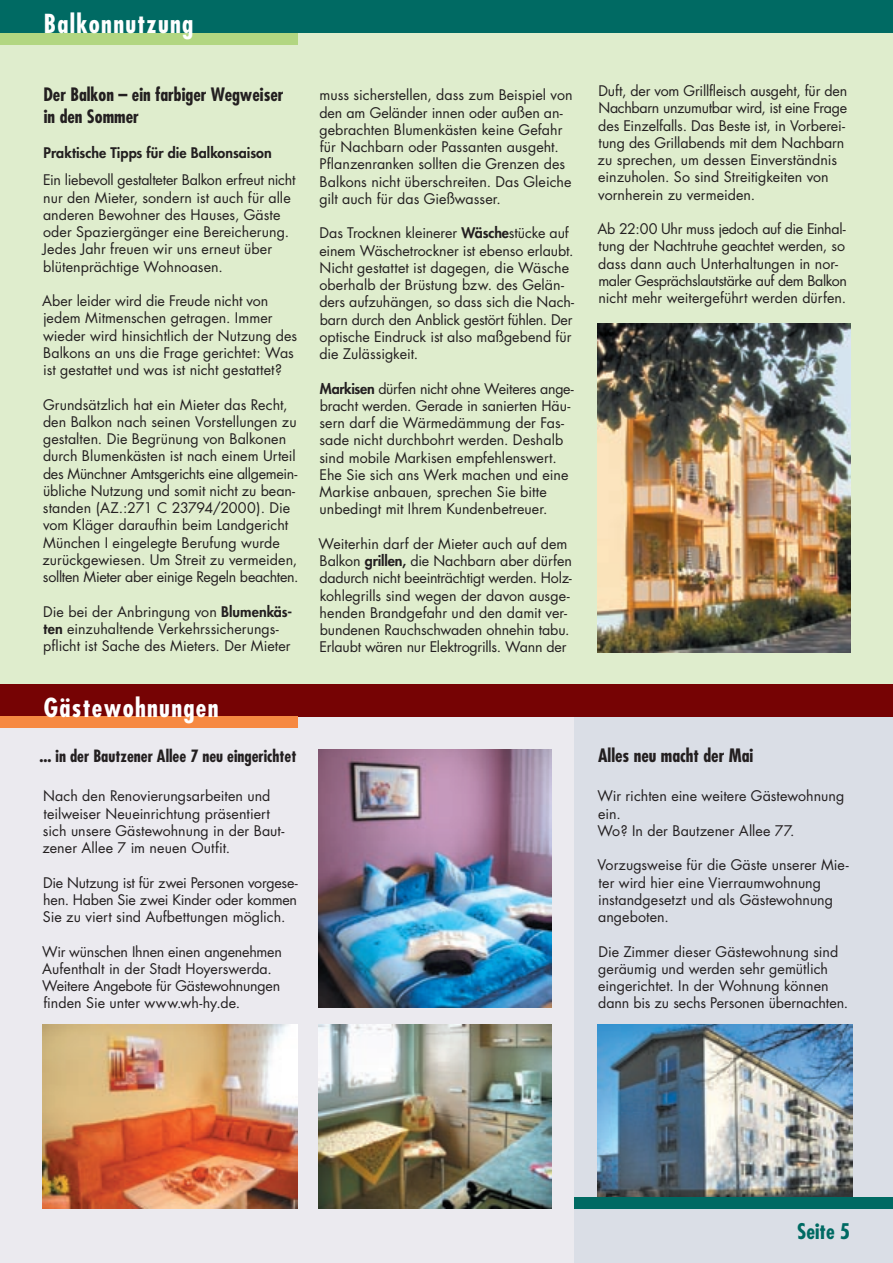
<style>
.page{position:relative;width:893px;height:1263px;background:#fff}
.page>*{position:absolute;margin:0;border:0;box-sizing:border-box;transform-origin:0 0}
.Themen{font:700 condensed 25.5px "Futura";letter-spacing:.05em;color:#fff}
.Überschrift_1{font:700 condensed 21px "Futura";color:#006a63}
.Unterüberschrift{font:700 condensed 18px/21.6px "Futura";color:#231f20}
.Mengentexte{font:700 condensed 18px "Futura";color:#231f20}
.Unterüberschrift-2{font:700 condensed 16.5px "Futura";color:#231f20}
.Mengentexte-2{font:14.25px/17.2px "Futura";color:#231f20}
.Mengentexte-3{font:800 14.25px "Futura";color:#231f20}
.s1{font-weight:800}
</style>
<div class="page">
<div style="left:0;top:0;width:893px;height:696px;background:#dfedcd"></div>
<div style="left:563px;top:696px;width:330px;height:567px;background:#dadee6"></div>
<img style="left:598px;top:1025px;width:255px;height:172px">
<div style="left:0;top:696px;width:573px;height:567px;background:#ebeaef"></div>
<div style="left:0;top:0;width:893px;height:33px;background:#006a63"></div>
<div style="left:0;top:33px;width:298px;height:12px;background:#b2d681"></div>
<div style="left:574px;top:1197px;width:319px;height:12px;background:#006a63"></div>
<div style="left:0;top:684px;width:893px;height:32px;background:#760304"></div>
<div style="left:0;top:716px;width:298px;height:12px;background:#f68942"></div>
<img style="left:43px;top:1025px;width:255px;height:184px">
<img style="left:319px;top:1025px;width:233px;height:184px">
<img style="left:319px;top:749px;width:233px;height:259px">
<img style="left:598px;top:324px;width:252px;height:328px">
<p class="Themen" style="left:44px;top:8px;width:151px">Balkonnutzung</p>
<p class="Unterüberschrift" style="left:43px;top:84px;width:242px">Der Balkon – ein farbiger Wegweiser in den Sommer</p>
<p class="Mengentexte-3" style="left:44px;top:143px;width:230px">Praktische Tipps für die Balkonsaison</p>
<p class="Mengentexte-2" style="left:43px;top:172px;width:254px">Ein liebevoll gestalteter Balkon erfreut nicht nur den Mieter, sondern ist auch für alle anderen Bewohner des Hauses, Gäste oder Spaziergänger eine Bereicherung.<br>Jedes Jahr freuen wir uns erneut über blütenprächtige Wohnoasen.</p>
<p class="Mengentexte-2" style="left:42px;top:292px;width:256px">Aber leider wird die Freude nicht von jedem Mitmenschen getragen. Immer wieder wird hinsichtlich der Nutzung des Balkons an uns die Frage gerichtet: Was ist gestattet und was ist nicht gestattet?</p>
<p class="Mengentexte-2" style="left:42px;top:396px;width:257px">Grundsätzlich hat ein Mieter das Recht, den Balkon nach seinen Vorstellungen zu gestalten. Die Begrünung von Balkonen durch Blumenkästen ist nach einem Urteil des Münchner Amtsgerichts eine allgemein&shy;übliche Nutzung und somit nicht zu bean&shy;standen (AZ.:271 C 23794/2000). Die vom Kläger daraufhin beim Landgericht München I eingelegte Berufung wurde zurückgewiesen. Um Streit zu vermeiden, sollten Mieter aber einige Regeln beachten.</p>
<p class="Mengentexte-2" style="left:43px;top:603px;width:250px">Die bei der Anbringung von <span class="s1">Blumenkäs&shy;ten</span> einzuhaltende Verkehrssicherungs&shy;pflicht ist Sache des Mieters. Der Mieter</p>
<p class="Themen" style="left:44px;top:691px;width:176px">Gästewohnungen</p>
<p class="Unterüberschrift-2" style="left:39px;top:745px;width:258px">... in der Bautzener Allee 7 neu eingerichtet</p>
<p class="Mengentexte-2" style="left:42px;top:788px;width:243px">Nach den Renovierungsarbeiten und teilweiser Neueinrichtung präsentiert sich unsere Gästewohnung in der Baut&shy;zener Allee 7 im neuen Outfit.</p>
<p class="Mengentexte-2" style="left:43px;top:874px;width:256px;text-align:justify">Die Nutzung ist für zwei Personen vorgese&shy;hen. Haben Sie zwei Kinder oder kommen Sie zu viert sind Aufbettungen möglich.</p>
<p class="Mengentexte-2" style="left:42px;top:943px;width:241px">Wir wünschen Ihnen einen angenehmen<br>Aufenthalt in der Stadt Hoyerswerda.</p>
<p class="Mengentexte-2" style="left:42px;top:977px;width:239px">Weitere Angebote für Gästewohnungen finden Sie unter www.wh-hy.de.</p>
<p class="Mengentexte-2" style="left:319px;top:87px;width:255px">muss sicherstellen, dass zum Beispiel von den am Geländer innen oder außen an&shy;gebrachten Blumenkästen keine Gefahr für Nachbarn oder Passanten ausgeht.<br>Pflanzenranken sollten die Grenzen des Balkons nicht überschreiten. Das Gleiche gilt auch für das Gießwasser.</p>
<p class="Mengentexte-2" style="left:319px;top:225px;width:256px">Das Trocknen kleinerer <span class="s1">Wäsche</span>stücke auf einem Wäschetrockner ist ebenso erlaubt.<br>Nicht gestattet ist dagegen, die Wäsche oberhalb der Brüstung bzw. des Gelän&shy;ders aufzuhängen, so dass sich die Nach&shy;barn durch den Anblick gestört fühlen. Der optische Eindruck ist also maßgebend für die Zulässigkeit.</p>
<p class="Mengentexte-2" style="left:319px;top:380px;width:256px"><span class="s1">Markisen</span> dürfen nicht ohne Weiteres ange&shy;bracht werden. Gerade in sanierten Häu&shy;sern darf die Wärmedämmung der Fas&shy;sade nicht durchbohrt werden. Deshalb sind mobile Markisen empfehlenswert.<br>Ehe Sie sich ans Werk machen und eine Markise anbauen, sprechen Sie bitte unbedingt mit Ihrem Kundenbetreuer.</p>
<p class="Mengentexte-2" style="left:319px;top:535px;width:255px">Weiterhin darf der Mieter auch auf dem Balkon <span class="s1">grillen,</span> die Nachbarn aber dürfen dadurch nicht beeinträchtigt werden. Holz&shy;kohlegrills sind wegen der davon ausge&shy;henden Brandgefahr und den damit ver&shy;bundenen Rauchschwaden ohnehin tabu.<br>Erlaubt wären nur Elektrogrills. Wann der</p>
<p class="Mengentexte-2" style="left:598px;top:82px;width:251px">Duft, der vom Grillfleisch ausgeht, für den Nachbarn unzumutbar wird, ist eine Frage des Einzelfalls. Das Beste ist, in Vorberei&shy;tung des Grillabends mit dem Nachbarn zu sprechen, um dessen Einverständnis einzuholen. So sind Streitigkeiten von vornherein zu vermeiden.</p>
<p class="Mengentexte-2" style="left:597px;top:220px;width:251px">Ab 22:00 Uhr muss jedoch auf die Einhal&shy;tung der Nachtruhe geachtet werden, so dass dann auch Unterhaltungen in nor&shy;maler Gesprächslautstärke auf dem Balkon nicht mehr weitergeführt werden dürfen.</p>
<p class="Mengentexte" style="left:598px;top:744px;width:157px">Alles neu macht der Mai</p>
<p class="Mengentexte-2" style="left:597px;top:788px;width:248px">Wir richten eine weitere Gästewohnung ein.</p>
<p class="Mengentexte-2" style="left:597px;top:822px;width:199px">Wo? In der Bautzener Allee 77.</p>
<p class="Mengentexte-2" style="left:597px;top:857px;width:253px">Vorzugsweise für die Gäste unserer Mie&shy;ter wird hier eine Vierraumwohnung instandgesetzt und als Gästewohnung angeboten.</p>
<p class="Mengentexte-2" style="left:598px;top:943px;width:252px">Die Zimmer dieser Gästewohnung sind geräumig und werden sehr gemütlich eingerichtet. In der Wohnung können dann bis zu sechs Personen übernachten.</p>
<p class="Überschrift_1" style="left:797px;top:1218px;width:54px">Seite 5</p>
</div>
